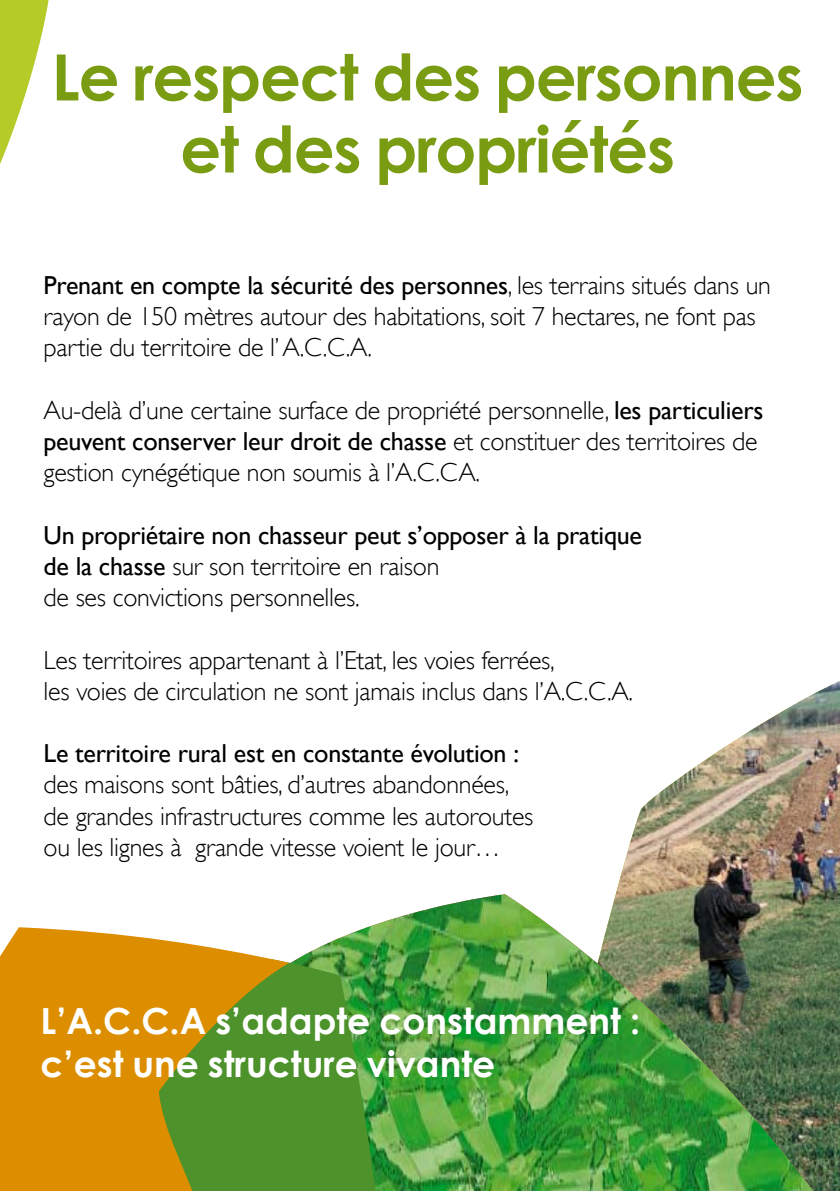
<style>
.page{position:relative;width:840px;height:1191px;background:#fff}
.page>*{position:absolute;margin:0;border:0;box-sizing:border-box;transform-origin:0 0}
.t1{font:700 64px/72px "Century Gothic";letter-spacing:-.02em;color:#799c13;text-align:center}
.t2{font:700 36px/43.4px "Century Gothic";color:#fff}
.t3{font:300 26px/31.2px "Gill Sans";letter-spacing:-.01em;color:#000}
.t4{font:26px/31.2px "Gill Sans";letter-spacing:-.01em;color:#000}
.s1{font-weight:400}
.s2{font-weight:300}
</style>
<div class="page">
<img style="left:615px;top:681px;width:224px;height:510px">
<svg style="left:0;top:0;width:49px;height:164px"></svg>
<img style="left:297px;top:894px;width:536px;height:297px">
<svg style="left:289px;top:959px;width:90px;height:232px;background:#4a942f"></svg>
<svg style="left:0;top:927px;width:289px;height:264px;background:#b79519"></svg>
<h1 class="t1" style="left:52px;top:40px;width:753px">Le respect des personnes et des propriétés</h1>
<p class="t3" style="left:43px;top:269px;width:728px"><span class="s1">Prenant en compte la sécurité des personnes</span>, les terrains situés dans un rayon de 150 mètres autour des habitations, soit 7 hectares, ne font pas partie du territoire de l’A.C.C.A.</p>
<p class="t3" style="left:43px;top:394px;width:721px">Au-delà d’une certaine surface de propriété personnelle, <span class="s1">les particuliers peuvent conserver leur droit de chasse</span> et constituer des territoires de gestion cynégétique non soumis à l’A.C.CA.</p>
<p class="t4" style="left:43px;top:519px;width:599px">Un propriétaire non chasseur peut s’opposer à la pratique de la chasse <span class="s2">sur son territoire en raison<br>de ses convictions personnelles.</span></p>
<p class="t3" style="left:43px;top:644px;width:590px">Les territoires appartenant à l’Etat, les voies ferrées,<br>les voies de circulation ne sont jamais inclus dans l’A.C.C.A.</p>
<p class="t4" style="left:43px;top:737px;width:476px">Le territoire rural est en constante évolution :</p>
<p class="t3" style="left:43px;top:769px;width:491px">des maisons sont bâties, d’autres abandonnées, de grandes infrastructures comme les autoroutes ou les lignes à grande vitesse voient le jour…</p>
<h2 class="t2" style="left:41px;top:998px;width:600px">L’A.C.C.A s’adapte constamment : c’est une structure vivante</h2>
</div>
